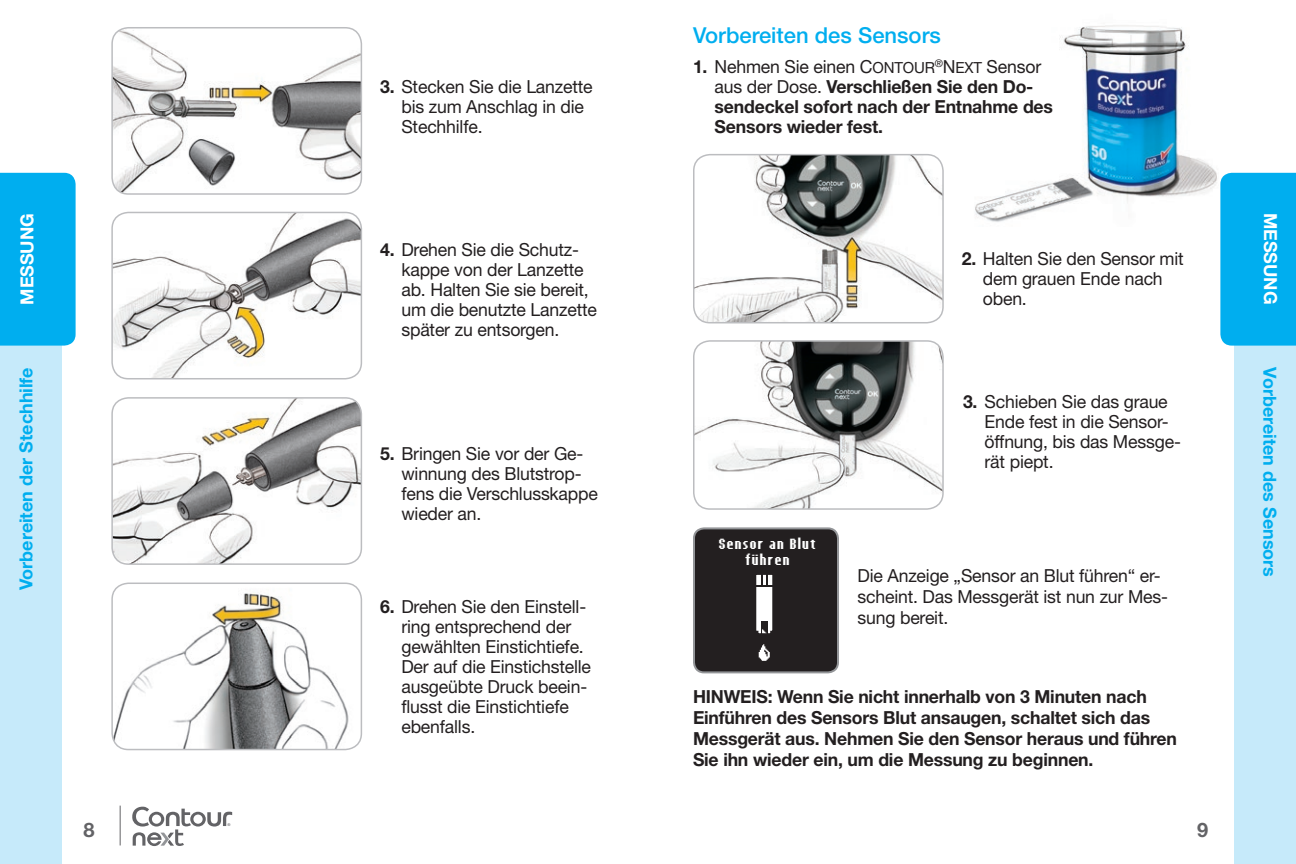
<style>
.page{position:relative;width:1296px;height:864px;background:#fff}
.page>*{position:absolute;margin:0;border:0;box-sizing:border-box;transform-origin:0 0}
.t1{font:500 22px "Helvetica Neue RED";color:#00aeef}
.t2{font:700 20px "Helvetica Neue RED";color:#636366}
.t3{font:18px/20px "Helvetica Neue RED";letter-spacing:-.01em;color:#231f20}
.t4{font:700 18px/20px "Helvetica Neue RED";letter-spacing:-.01em;color:#231f20}
.t5{font:700 18px "Helvetica Neue RED";color:#00aeef}
.t6{font:700 18px "Helvetica Neue RED";letter-spacing:-.005em;color:#fff}
.t7{font:700 16px/16px "Skinny Mini";color:#fff;text-align:center}
.t8{font:500 3.8px "Helvetica Neue";color:#636366}
.s1{font-weight:700}
.s2{font-weight:400}
.s3{font-family:"Helvetica Neue RED Regular SC850";font-weight:400}
.s4{font-family:"Helvetica Neue RED Regular SC850";font-weight:400;font-size:15.4px}
</style>
<div class="page">
<div style="left:1235px;top:338px;width:61px;height:526px;background:#c6eafa"></div>
<div style="left:1220px;top:173px;width:76px;height:173px;background:#00aeef"></div>
<div style="left:0;top:338px;width:61px;height:526px;background:#c6eafa"></div>
<div style="left:0;top:173px;width:76px;height:173px;background:#00aeef"></div>
<hr style="left:120px;top:806px;width:1px;height:39px;background:#636366">
<svg style="left:132px;top:807px;width:100px;height:39px"></svg>
<img style="left:975px;top:25px;width:242px;height:197px">
<img style="left:113px;top:583px;width:248px;height:167px">
<div style="left:111px;top:583px;width:251px;height:167px;border:2px solid #bcbdc0;border-radius:16px"></div>
<img style="left:694px;top:156px;width:248px;height:167px">
<div style="left:693px;top:154px;width:251px;height:169px;border:2px solid #bcbdc0;border-radius:16px"></div>
<img style="left:695px;top:343px;width:246px;height:165px">
<div style="left:693px;top:340px;width:251px;height:170px;border:2px solid #bcbdc0;border-radius:16px"></div>
<img style="left:114px;top:28px;width:246px;height:164px">
<div style="left:111px;top:27px;width:251px;height:168px;border:2px solid #bcbdc0;border-radius:16px"></div>
<img style="left:113px;top:212px;width:248px;height:167px">
<div style="left:111px;top:212px;width:251px;height:167px;border:2px solid #bcbdc0;border-radius:16px"></div>
<img style="left:114px;top:399px;width:247px;height:164px">
<div style="left:111px;top:397px;width:251px;height:168px;border:2px solid #bcbdc0;border-radius:16px"></div>
<div style="left:694px;top:528px;width:144px;height:144px;background:#231f20;border-radius:10px"></div>
<svg style="left:756px;top:574px;width:17px;height:60px"></svg>
<svg style="left:759px;top:644px;width:11px;height:17px"></svg>
<div style="left:693px;top:527px;width:146px;height:146px;border:2px solid #939598;border-radius:10px"></div>
<p class="t6" style="left:16px;top:305px;width:93px;rotate:-90deg">MESSUNG</p>
<p class="t5" style="left:15px;top:590px;width:224px;rotate:-90deg">Vorbereiten der Stechhilfe</p>
<p class="t3" style="left:401px;top:77px;width:193px;text-indent:-21px"><span class="s1">3.</span> Stecken Sie die Lanzette bis zum Anschlag in die<br>Stechhilfe.</p>
<p class="t3" style="left:401px;top:239px;width:197px;text-indent:-21px"><span class="s1">4.</span> Drehen Sie die Schutz&shy;kappe von der Lanzette ab. Halten Sie sie bereit, um die benutzte Lanzette später zu entsorgen.</p>
<p class="t3" style="left:401px;top:444px;width:198px;text-indent:-21px"><span class="s1">5.</span> Bringen Sie vor der Ge&shy;winnung des Blutstrop&shy;fens die Verschlusskappe wieder an.</p>
<p class="t3" style="left:401px;top:596px;width:191px;text-indent:-21px"><span class="s1">6.</span> Drehen Sie den Einstell&shy;ring entsprechend der gewählten Einstichtiefe.<br>Der auf die Einstichstelle ausgeübte Druck beein&shy;flusst die Einstichtiefe ebenfalls.</p>
<p class="t1" style="left:693px;top:22px;width:249px">Vorbereiten des Sensors</p>
<p class="t4" style="left:715px;top:56px;width:340px;text-indent:-22px">1. <span class="s2">Nehmen Sie einen</span> <span class="s3">C</span><span class="s4">ONTOUR</span><sup>®</sup><span class="s3">N</span><span class="s4">EXT</span> <span class="s2">Sensor aus der Dose.</span> Verschließen Sie den Do&shy;sendeckel sofort nach der Entnahme des Sensors wieder fest.</p>
<p class="t3" style="left:983px;top:248px;width:202px;text-indent:-21px"><span class="s1">2.</span> Halten Sie den Sensor mit dem grauen Ende nach oben.</p>
<p class="t7" style="left:718px;top:535px;width:100px">Sensor an Blut führen</p>
<p class="t3" style="left:985px;top:391px;width:198px;text-indent:-22px"><span class="s1">3.</span> Schieben Sie das graue<br>Ende fest in die Sensor&shy;öffnung, bis das Messge&shy;rät piept.</p>
<p class="t3" style="left:857px;top:565px;width:312px;line-height:21px">Die Anzeige „Sensor an Blut führen“ er&shy;scheint. Das Messgerät ist nun zur Mes&shy;sung bereit.</p>
<p class="t4" style="left:693px;top:686px;width:486px;line-height:21px">HINWEIS: Wenn Sie nicht innerhalb von 3 Minuten nach Einführen des Sensors Blut ansaugen, schaltet sich das Messgerät aus. Nehmen Sie den Sensor heraus und führen Sie ihn wieder ein, um die Messung zu beginnen.</p>
<p class="t2" style="left:84px;top:818px;width:13px">8</p>
<p class="t2" style="left:1197px;top:818px;width:13px">9</p>
<p class="t8" style="left:227px;top:822px;width:5px">®</p>
<p class="t6" style="left:1282px;top:213px;width:93px;rotate:90deg">MESSUNG</p>
<p class="t5" style="left:1281px;top:367px;width:211px;rotate:90deg">Vorbereiten des Sensors</p>
</div>
